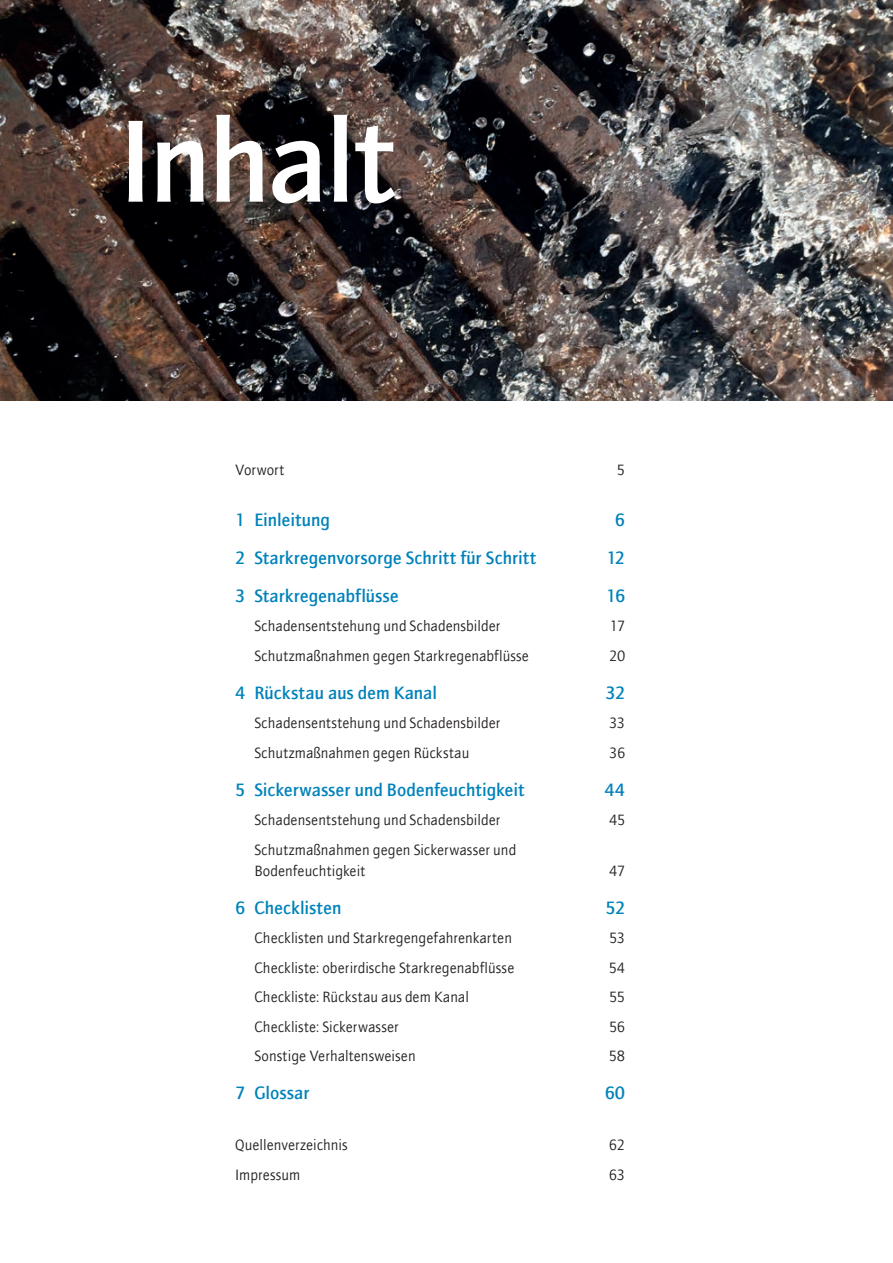
<style>
.page{position:relative;width:893px;height:1263px;background:#fff}
.page>*{position:absolute;margin:0;border:0;box-sizing:border-box;transform-origin:0 0}
.t1{font:500 118.5px "ITC Quay Sans";letter-spacing:-.025em;color:#fff}
.t2{font:500 18px "ITC Quay Sans";color:#0082ba}
.t3{font:15px/21px "ITC Quay Sans";color:#231f20}
</style>
<div class="page">
<img style="left:0;top:0;width:893px;height:401px">
<h1 class="t1" style="left:118px;top:89px;width:280px">Inhalt</h1>
<p class="t3" style="left:235px;top:459px;width:51px">Vorwort</p>
<p class="t3" style="left:617px;top:459px;width:10px">5</p>
<p class="t2" style="left:235px;top:508px;width:96px">1 Einleitung</p>
<p class="t2" style="left:615px;top:508px;width:12px">6</p>
<p class="t2" style="left:235px;top:546px;width:303px">2 Starkregenvorsorge Schritt für Schritt</p>
<p class="t2" style="left:606px;top:546px;width:20px">12</p>
<p class="t2" style="left:235px;top:584px;width:165px">3 Starkregenabflüsse</p>
<p class="t2" style="left:606px;top:584px;width:21px">16</p>
<p class="t3" style="left:254px;top:615px;width:248px">Schadensentstehung und Schadensbilder</p>
<p class="t3" style="left:610px;top:615px;width:17px">17</p>
<p class="t3" style="left:254px;top:645px;width:276px">Schutzmaßnahmen gegen Starkregenabflüsse</p>
<p class="t3" style="left:609px;top:645px;width:18px">20</p>
<p class="t2" style="left:235px;top:681px;width:203px">4 Rückstau aus dem Kanal</p>
<p class="t2" style="left:606px;top:681px;width:21px">32</p>
<p class="t3" style="left:254px;top:712px;width:248px">Schadensentstehung und Schadensbilder</p>
<p class="t3" style="left:609px;top:712px;width:18px">33</p>
<p class="t3" style="left:254px;top:742px;width:217px">Schutzmaßnahmen gegen Rückstau</p>
<p class="t3" style="left:609px;top:742px;width:18px">36</p>
<p class="t2" style="left:235px;top:778px;width:291px">5 Sickerwasser und Bodenfeuchtigkeit</p>
<p class="t2" style="left:605px;top:778px;width:22px">44</p>
<p class="t3" style="left:254px;top:809px;width:248px">Schadensentstehung und Schadensbilder</p>
<p class="t3" style="left:609px;top:809px;width:18px">45</p>
<p class="t3" style="left:254px;top:839px;width:263px">Schutzmaßnahmen gegen Sickerwasser und<br>Bodenfeuchtigkeit</p>
<p class="t3" style="left:609px;top:860px;width:18px">47</p>
<p class="t2" style="left:235px;top:896px;width:108px">6 Checklisten</p>
<p class="t2" style="left:605px;top:896px;width:21px">52</p>
<p class="t3" style="left:254px;top:927px;width:259px">Checklisten und Starkregengefahrenkarten</p>
<p class="t3" style="left:609px;top:927px;width:18px">53</p>
<p class="t3" style="left:254px;top:957px;width:262px">Checkliste: oberirdische Starkregenabflüsse</p>
<p class="t3" style="left:609px;top:957px;width:18px">54</p>
<p class="t3" style="left:254px;top:986px;width:216px">Checkliste: Rückstau aus dem Kanal</p>
<p class="t3" style="left:609px;top:986px;width:18px">55</p>
<p class="t3" style="left:254px;top:1016px;width:146px">Checkliste: Sickerwasser</p>
<p class="t3" style="left:609px;top:1016px;width:18px">56</p>
<p class="t3" style="left:254px;top:1045px;width:163px">Sonstige Verhaltensweisen</p>
<p class="t3" style="left:609px;top:1045px;width:18px">58</p>
<p class="t2" style="left:235px;top:1082px;width:76px">7 Glossar</p>
<p class="t2" style="left:605px;top:1082px;width:22px">60</p>
<p class="t3" style="left:235px;top:1134px;width:114px">Quellenverzeichnis</p>
<p class="t3" style="left:609px;top:1134px;width:18px">62</p>
<p class="t3" style="left:235px;top:1163px;width:67px">Impressum</p>
<p class="t3" style="left:609px;top:1163px;width:18px">63</p>
</div>
